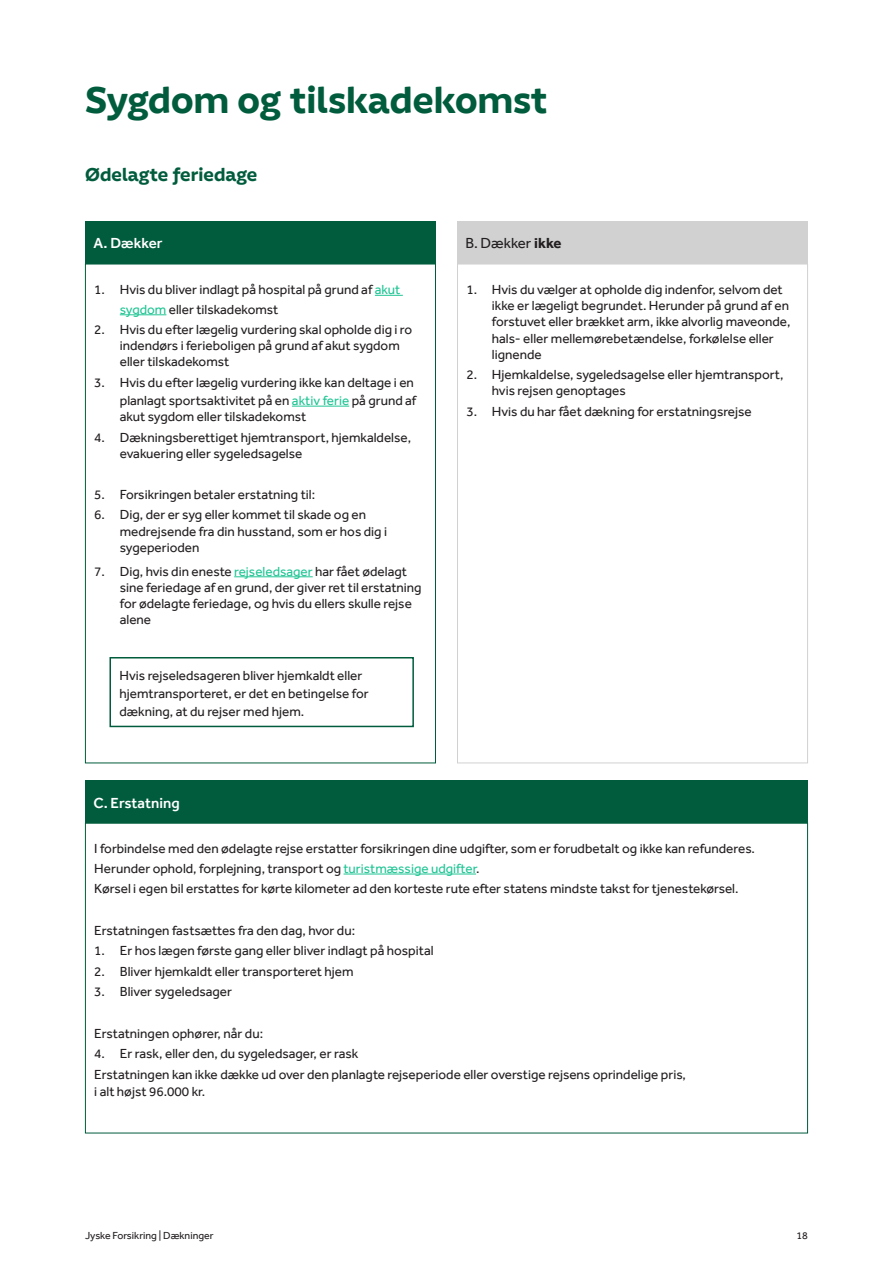
<style>
.page{position:relative;width:893px;height:1263px;background:#fff}
.page>*{position:absolute;margin:0;border:0;box-sizing:border-box;transform-origin:0 0}
.H3_Afsnitsoverskrift{font:700 36px "Jyske Bogstaver";color:#005c3c}
.H4_Mellemrubrik{font:700 18px "Jyske Bogstaver";color:#005c3c}
.Overskrift_Skema_HVID{font:500 15px "Effra";color:#fff}
.Overskrift_Skema{font:15px "Effra";color:#231f20}
.Brødtekst_Skema{font:13.5px/16.2px "Effra";color:#231f20}
.Brødtekst{font:13.5px/18px "Effra";color:#231f20}
.t1{font:10.5px "Effra";color:#231f20}
.s1{font-weight:700}
.s2{color:#20c594}
</style>
<div class="page">
<div style="left:85px;top:780px;width:723px;height:43px;background:#005c3c"></div>
<div style="left:457px;top:221px;width:351px;height:43px;background:#d1d1d1"></div>
<div style="left:85px;top:221px;width:351px;height:43px;background:#005c3c"></div>
<hr style="left:344px;top:874px;width:132px;height:1px;background:#20c594">
<svg style="left:375px;top:295px;width:28px;height:1px"></svg>
<hr style="left:120px;top:314px;width:46px;height:1px;background:#20c594">
<hr style="left:292px;top:406px;width:57px;height:1px;background:#20c594">
<hr style="left:234px;top:576px;width:79px;height:1px;background:#20c594">
<div style="left:109px;top:657px;width:305px;height:70px;border:2px solid #005c3c"></div>
<p class="H3_Afsnitsoverskrift" style="left:85px;top:75px;width:464px">Sygdom og tilskadekomst</p>
<p class="H4_Mellemrubrik" style="left:85px;top:162px;width:174px">Ødelagte feriedage</p>
<p class="Overskrift_Skema_HVID" style="left:94px;top:234px;width:70px">A. Dækker</p>
<p class="Overskrift_Skema" style="left:466px;top:234px;width:97px">B. Dækker <span class="s1">ikke</span></p>
<p class="Brødtekst_Skema" style="left:120px;top:280px;width:282px;line-height:19.5px;text-indent:-26px">1. Hvis du bliver indlagt på hospital på grund af <span class="s2">akut sygdom</span> eller tilskadekomst</p>
<p class="Brødtekst_Skema" style="left:120px;top:321px;width:294px;text-indent:-26px">2. Hvis du efter lægelig vurdering skal opholde dig i ro indendørs i ferieboligen på grund af akut sygdom eller tilskadekomst</p>
<p class="Brødtekst_Skema" style="left:94px;top:373px;width:324px;line-height:18px;text-align:right">3. Hvis du efter lægelig vurdering ikke kan deltage i en planlagt sportsaktivitet på en <span class="s2">aktiv ferie</span> på grund af</p>
<p class="Brødtekst_Skema" style="left:120px;top:408px;width:188px">akut sygdom eller tilskadekomst</p>
<p class="Brødtekst_Skema" style="left:120px;top:429px;width:293px;text-indent:-26px">4. Dækningsberettiget hjemtransport, hjemkaldelse, evakuering eller sygeledsagelse</p>
<p class="Brødtekst_Skema" style="left:94px;top:486px;width:222px">5. Forsikringen betaler erstatning til:</p>
<p class="Brødtekst_Skema" style="left:120px;top:507px;width:269px;text-indent:-26px">6. Dig, der er syg eller kommet til skade og en medrejsende fra din husstand, som er hos dig i sygeperioden</p>
<p class="Brødtekst_Skema" style="left:120px;top:563px;width:303px;text-indent:-26px">7. Dig, hvis din eneste <span class="s2">rejseledsager</span> har fået ødelagt sine feriedage af en grund, der giver ret til erstatning for ødelagte feriedage, og hvis du ellers skulle rejse alene</p>
<p class="Brødtekst" style="left:119px;top:666px;width:251px">Hvis rejseledsageren bliver hjemkaldt eller hjemtransporteret, er det en betingelse for dækning, at du rejser med hjem.</p>
<p class="Overskrift_Skema_HVID" style="left:94px;top:793px;width:88px">C. Erstatning</p>
<p class="Brødtekst_Skema" style="left:492px;top:281px;width:300px;text-indent:-26px">1. Hvis du vælger at opholde dig indenfor, selvom det ikke er lægeligt begrundet. Herunder på grund af en forstuvet eller brækket arm, ikke alvorlig maveonde, hals- eller mellemørebetændelse, forkølelse eller lignende</p>
<p class="Brødtekst_Skema" style="left:492px;top:366px;width:293px;text-indent:-26px">2. Hjemkaldelse, sygeledsagelse eller hjemtransport, hvis rejsen genoptages</p>
<p class="Brødtekst_Skema" style="left:466px;top:403px;width:287px">3. Hvis du har fået dækning for erstatningsrejse</p>
<p class="Brødtekst_Skema" style="left:94px;top:839px;width:662px;line-height:19.5px">I forbindelse med den ødelagte rejse erstatter forsikringen dine udgifter, som er forudbetalt og ikke kan refunderes.<br>Herunder ophold, forplejning, transport og <span class="s2">turistmæssige udgifter</span>.</p>
<p class="Brødtekst_Skema" style="left:94px;top:881px;width:646px">Kørsel i egen bil erstattes for kørte kilometer ad den korteste rute efter statens mindste takst for tjenestekørsel.</p>
<p class="Brødtekst_Skema" style="left:94px;top:922px;width:262px">Erstatningen fastsættes fra den dag, hvor du:</p>
<p class="Brødtekst_Skema" style="left:94px;top:943px;width:341px">1. Er hos lægen første gang eller bliver indlagt på hospital</p>
<p class="Brødtekst_Skema" style="left:94px;top:963px;width:261px">2. Bliver hjemkaldt eller transporteret hjem</p>
<p class="Brødtekst_Skema" style="left:94px;top:983px;width:139px">3. Bliver sygeledsager</p>
<p class="Brødtekst_Skema" style="left:94px;top:1025px;width:170px">Erstatningen ophører, når du:</p>
<p class="Brødtekst_Skema" style="left:94px;top:1045px;width:266px">4. Er rask, eller den, du sygeledsager, er rask</p>
<p class="Brødtekst_Skema" style="left:94px;top:1066px;width:593px">Erstatningen kan ikke dække ud over den planlagte rejseperiode eller overstige rejsens oprindelige pris, i alt højst 96.000 kr.</p>
<p class="t1" style="left:85px;top:1229px;width:130px">Jyske Forsikring | Dækninger</p>
<p class="t1" style="left:796px;top:1229px;width:13px">18</p>
</div>
